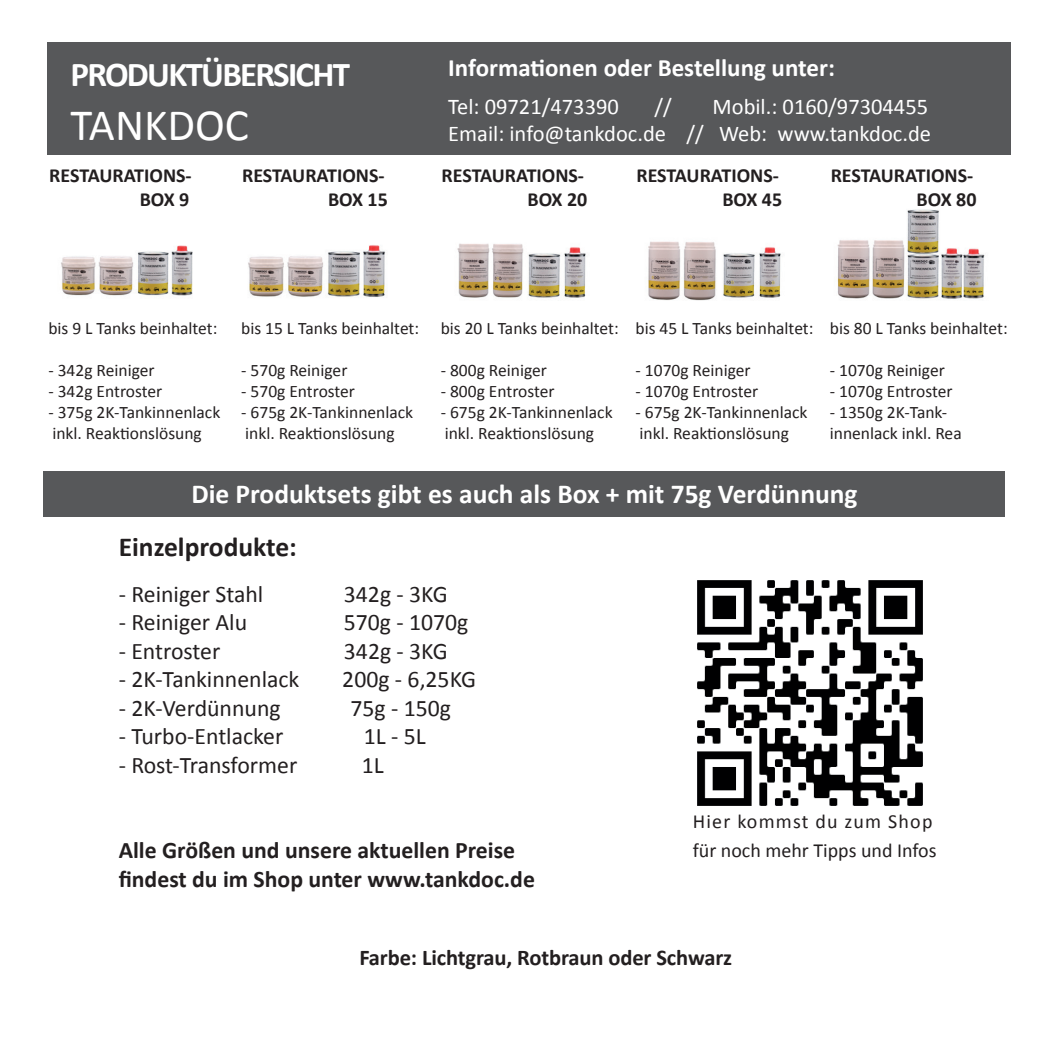
<style>
.page{position:relative;width:1049px;height:1049px;background:#fff}
.page>*{position:absolute;margin:0;border:0;box-sizing:border-box;transform-origin:0 0}
.t1{font:45px "Calibri";color:#fff}
.t2{font:700 35px "Calibri";letter-spacing:-.05em;color:#fff}
.t3{font:700 27.5px "Calibri";color:#fff}
.t4{font:700 27.5px "Calibri";color:#231f20}
.t5{font:700 25px "Calibri";color:#fff}
.t6{font:23.75px "Calibri";color:#231f20}
.t7{font:700 23.75px/28.5px "Calibri";color:#231f20}
.t8{font:22.5px/27px "Calibri";color:#fff;text-align:right}
.t9{font:700 22.5px "Calibri";letter-spacing:-.005em;color:#231f20}
.t10{font:700 20px/24px "Calibri";color:#231f20;text-align:right}
.t11{font:20px/28.5px "Calibri";color:#231f20}
.t12{font:17.5px/21px "Calibri";color:#231f20}
</style>
<div class="page">
<div style="left:44px;top:471px;width:961px;height:45px;background:#57585a"></div>
<div style="left:47px;top:43px;width:964px;height:112px;background:#57585a"></div>
<img style="left:61px;top:245px;width:132px;height:51px">
<img style="left:248px;top:245px;width:137px;height:52px">
<img style="left:457px;top:243px;width:129px;height:55px">
<img style="left:648px;top:241px;width:133px;height:60px">
<img style="left:837px;top:209px;width:148px;height:90px">
<img style="left:697px;top:580px;width:226px;height:226px">
<h2 class="t2" style="left:71px;top:50px;width:281px">PRODUKTÜBERSICHT</h2>
<h1 class="t1" style="left:71px;top:94px;width:180px">TANKDOC</h1>
<h3 class="t5" style="left:448px;top:50px;width:388px">Informationen oder Bestellung unter:</h3>
<p class="t8" style="left:448px;top:92px;width:172px">Tel: 09721/473390</p>
<p class="t8" style="left:654px;top:92px;width:19px">//</p>
<p class="t8" style="left:448px;top:92px;width:484px">Mobil.: 0160/97304455<br>Email: info@tankdoc.de // Web: www.tankdoc.de</p>
<p class="t10" style="left:49px;top:163px;width:144px">RESTAURATIONS-<br>BOX 9</p>
<p class="t10" style="left:242px;top:162px;width:147px">RESTAURATIONS-<br>BOX 15</p>
<p class="t10" style="left:442px;top:162px;width:147px">RESTAURATIONS-<br>BOX 20</p>
<p class="t10" style="left:636px;top:162px;width:147px">RESTAURATIONS-<br>BOX 45</p>
<p class="t10" style="left:831px;top:162px;width:147px">RESTAURATIONS-<br>BOX 80</p>
<p class="t12" style="left:48px;top:318px;width:171px">bis 9 L Tanks beinhaltet:</p>
<p class="t12" style="left:48px;top:360px;width:108px">- 342g Reiniger</p>
<p class="t12" style="left:48px;top:381px;width:115px">- 342g Entroster</p>
<p class="t12" style="left:48px;top:402px;width:173px">- 375g 2K-Tankinnenlack inkl. Reaktionslösung</p>
<p class="t12" style="left:241px;top:317px;width:179px">bis 15 L Tanks beinhaltet:</p>
<p class="t12" style="left:241px;top:359px;width:108px">- 570g Reiniger</p>
<p class="t12" style="left:241px;top:380px;width:115px">- 570g Entroster</p>
<p class="t12" style="left:241px;top:401px;width:173px">- 675g 2K-Tankinnenlack inkl. Reaktionslösung</p>
<p class="t12" style="left:441px;top:317px;width:179px">bis 20 L Tanks beinhaltet:</p>
<p class="t12" style="left:441px;top:359px;width:108px">- 800g Reiniger</p>
<p class="t12" style="left:441px;top:380px;width:115px">- 800g Entroster</p>
<p class="t12" style="left:441px;top:401px;width:173px">- 675g 2K-Tankinnenlack inkl. Reaktionslösung</p>
<p class="t12" style="left:636px;top:317px;width:179px">bis 45 L Tanks beinhaltet:</p>
<p class="t12" style="left:636px;top:359px;width:117px">- 1070g Reiniger</p>
<p class="t12" style="left:636px;top:380px;width:124px">- 1070g Entroster</p>
<p class="t12" style="left:636px;top:401px;width:173px">- 675g 2K-Tankinnenlack inkl. Reaktionslösung</p>
<p class="t12" style="left:830px;top:317px;width:179px">bis 80 L Tanks beinhaltet:</p>
<p class="t12" style="left:830px;top:359px;width:117px">- 1070g Reiniger</p>
<p class="t12" style="left:830px;top:380px;width:124px">- 1070g Entroster</p>
<p class="t12" style="left:830px;top:401px;width:133px">- 1350g 2K-Tank&shy;innenlack inkl. Rea</p>
<h3 class="t3" style="left:191px;top:474px;width:668px">Die Produktsets gibt es auch als Box + mit 75g Verdünnung</h3>
<h3 class="t4" style="left:119px;top:527px;width:180px">Einzelprodukte:</h3>
<h3 class="t6" style="left:119px;top:577px;width:146px">- Reiniger Stahl</h3>
<h3 class="t6" style="left:344px;top:577px;width:105px">342g - 3KG</h3>
<h3 class="t6" style="left:119px;top:606px;width:130px">- Reiniger Alu</h3>
<h3 class="t6" style="left:344px;top:606px;width:126px">570g - 1070g</h3>
<h3 class="t6" style="left:119px;top:634px;width:103px">- Entroster</h3>
<h3 class="t6" style="left:344px;top:634px;width:105px">342g - 3KG</h3>
<h3 class="t6" style="left:119px;top:663px;width:182px">- 2K-Tankinnenlack</h3>
<h3 class="t6" style="left:342px;top:663px;width:135px">200g - 6,25KG</h3>
<h3 class="t6" style="left:119px;top:691px;width:163px">- 2K-Verdünnung</h3>
<h3 class="t6" style="left:350px;top:691px;width:102px">75g - 150g</h3>
<h3 class="t6" style="left:119px;top:720px;width:166px">- Turbo-Entlacker</h3>
<h3 class="t6" style="left:364px;top:720px;width:64px">1L - 5L</h3>
<h3 class="t6" style="left:119px;top:748px;width:180px">- Rost-Transformer</h3>
<h3 class="t6" style="left:362px;top:748px;width:24px">1L</h3>
<h3 class="t7" style="left:119px;top:835px;width:418px">Alle Größen und unsere aktuellen Preise findest du im Shop unter www.tankdoc.de</h3>
<p class="t11" style="left:693px;top:807px;width:245px">Hier kommst du zum Shop für noch mehr Tipps und Infos</p>
<p class="t9" style="left:359px;top:941px;width:374px">Farbe: Lichtgrau, Rotbraun oder Schwarz</p>
</div>
